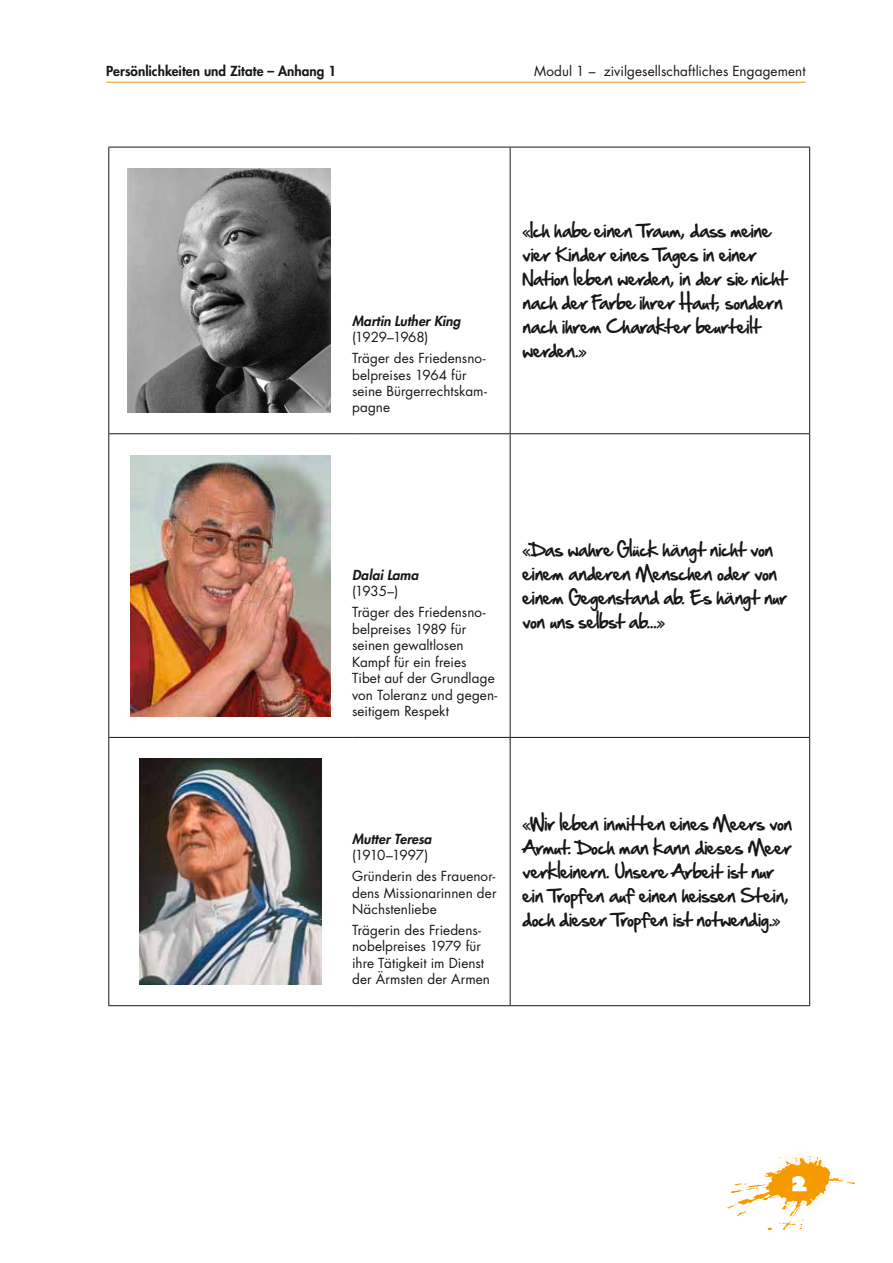
<style>
.page{position:relative;width:893px;height:1263px;background:#fff}
.page>*{position:absolute;margin:0;border:0;box-sizing:border-box;transform-origin:0 0}
.t1{font:30px "F2 F Tagliatelle Sugo LT Std";color:#fff}
.t2{font:16.5px/24px "Hand Of Sean";letter-spacing:.015em;color:#181716}
.t3{font:13.5px/16.5px "Futura Std";letter-spacing:.005em;color:#181716}
.t4{font:italic 800 13.5px "Futura Std";letter-spacing:.005em;color:#181716}
.t5{font:800 13.5px "Futura Std";color:#181716}
</style>
<div class="page">
<hr style="left:108px;top:147px;width:244px;height:1px;background:#181716">
<hr style="left:108px;top:147px;width:1px;height:286px;background:#181716">
<hr style="left:352px;top:147px;width:158px;height:1px;background:#181716">
<hr style="left:108px;top:433px;width:244px;height:1px;background:#181716">
<hr style="left:108px;top:434px;width:1px;height:303px;background:#181716">
<hr style="left:352px;top:433px;width:158px;height:1px;background:#181716">
<hr style="left:510px;top:433px;width:300px;height:1px;background:#181716">
<hr style="left:108px;top:737px;width:244px;height:1px;background:#181716">
<hr style="left:108px;top:738px;width:1px;height:267px;background:#181716">
<hr style="left:108px;top:1005px;width:244px;height:1px;background:#181716">
<hr style="left:352px;top:1005px;width:158px;height:1px;background:#181716">
<hr style="left:510px;top:1005px;width:300px;height:1px;background:#181716">
<hr style="left:510px;top:147px;width:300px;height:1px;background:#181716">
<hr style="left:510px;top:147px;width:1px;height:286px;background:#181716">
<hr style="left:809px;top:147px;width:1px;height:286px;background:#181716">
<hr style="left:510px;top:434px;width:1px;height:303px;background:#181716">
<hr style="left:809px;top:434px;width:1px;height:303px;background:#181716">
<hr style="left:352px;top:737px;width:158px;height:1px;background:#181716">
<hr style="left:510px;top:737px;width:300px;height:1px;background:#181716">
<hr style="left:510px;top:738px;width:1px;height:267px;background:#181716">
<hr style="left:809px;top:738px;width:1px;height:267px;background:#181716">
<img style="left:128px;top:168px;width:202px;height:244px">
<img style="left:130px;top:455px;width:201px;height:261px">
<img style="left:139px;top:759px;width:183px;height:225px">
<svg style="left:727px;top:1151px;width:128px;height:79px"></svg>
<hr style="left:106px;top:82px;width:700px;height:1px;background:#f59b00">
<p class="t5" style="left:106px;top:62px;width:231px">Persönlichkeiten und Zitate – Anhang 1</p>
<p class="t3" style="left:534px;top:63px;width:273px">Modul 1 – zivilgesellschaftliches Engagement</p>
<p class="t4" style="left:352px;top:312px;width:110px">Martin Luther King</p>
<p class="t3" style="left:352px;top:327px;width:135px;line-height:20.7px">(1929–1968)<br>Träger des Friedensno-</p>
<p class="t3" style="left:352px;top:366px;width:136px">belpreises 1964 für seine Bürgerrechtskam&shy;pagne</p>
<p class="t2" style="left:523px;top:219px;width:266px">«Ich habe einen Traum, dass meine vier Kinder eines Tages in einer<br>Nation leben werden, in der sie nicht nach der Farbe ihrer Haut, sondern nach ihrem Charakter beurteilt werden.»</p>
<p class="t4" style="left:352px;top:566px;width:68px">Dalai Lama</p>
<p class="t3" style="left:352px;top:581px;width:135px;line-height:20.7px">(1935–)<br>Träger des Friedensno-</p>
<p class="t3" style="left:352px;top:620px;width:147px">belpreises 1989 für seinen gewaltlosen<br>Kampf für ein freies<br>Tibet auf der Grundlage von Toleranz und gegen&shy;seitigem Respekt</p>
<p class="t2" style="left:523px;top:538px;width:266px">«Das wahre Glück hängt nicht von einem anderen Menschen oder von einem Gegenstand ab. Es hängt nur von uns selbst ab...»</p>
<p class="t4" style="left:352px;top:830px;width:81px">Mutter Teresa</p>
<p class="t3" style="left:352px;top:845px;width:145px;line-height:20.7px">(1910–1997)<br>Gründerin des Frauenor-</p>
<p class="t3" style="left:352px;top:885px;width:146px">dens Missionarinnen der<br>Nächstenliebe</p>
<p class="t3" style="left:352px;top:922px;width:139px">Trägerin des Friedens&shy;nobelpreises 1979 für ihre Tätigkeit im Dienst der Ärmsten der Armen</p>
<p class="t2" style="left:523px;top:812px;width:271px">«Wir leben inmitten eines Meers von Armut. Doch man kann dieses Meer verkleinern. Unsere Arbeit ist nur ein Tropfen auf einen heissen Stein, doch dieser Tropfen ist notwendig.»</p>
<h1 class="t1" style="left:791px;top:1158px;width:18px">2</h1>
</div>
